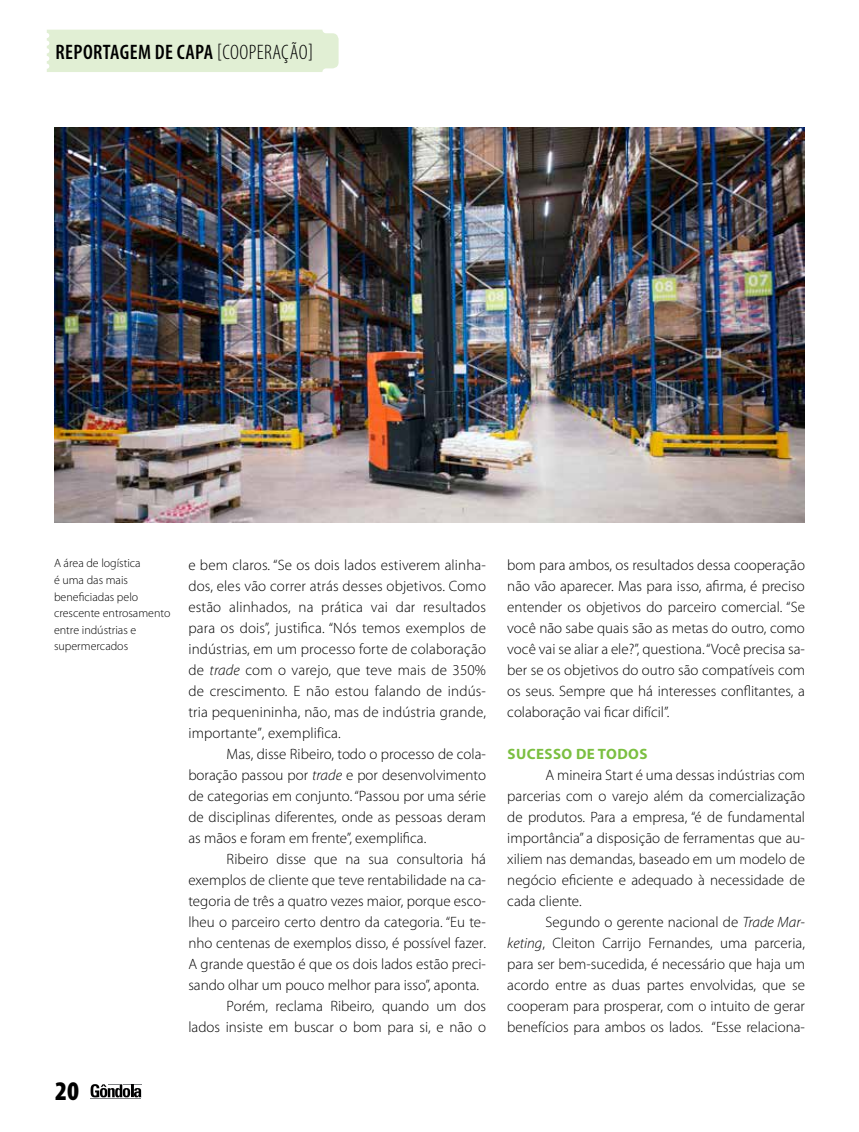
<style>
.page{position:relative;width:859px;height:1132px;background:#fff}
.page>*{position:absolute;margin:0;border:0;box-sizing:border-box;transform-origin:0 0}
.t1{font:900 condensed 27px "Myriad Pro";color:#000}
.t2{font:600 condensed 21px "Myriad Pro";letter-spacing:.02em;color:#000}
.t3{font:300 15px/21px "Myriad Pro";color:#000;text-align:justify}
.t4{font:700 15px "Myriad Pro";letter-spacing:.03em;color:#7bbf41}
.t5{font:300 12px/16.5px "Myriad Pro";color:#000}
.s1{font-weight:300}
.s2{font-style:italic}
</style>
<div class="page">
<svg style="left:91px;top:1084px;width:50px;height:13px"></svg>
<hr style="left:91px;top:1097px;width:50px;height:1px;background:#808285">
<div style="left:47px;top:30px;width:292px;height:42px;background:#e1efd4"></div>
<img style="left:54px;top:128px;width:751px;height:394px">
<h2 class="t2" style="left:55px;top:39px;width:259px">REPORTAGEM DE CAPA <span class="s1">[COOPERAÇÃO]</span></h2>
<p class="t5" style="left:54px;top:555px;width:118px">A área de logística<br>é uma das mais beneficiadas pelo crescente entrosamento entre indústrias e supermercados</p>
<p class="t3" style="left:188px;top:554px;width:299px">e bem claros. “Se os dois lados estiverem alinha&shy;dos, eles vão correr atrás desses objetivos. Como estão alinhados, na prática vai dar resultados para os dois”, justifica. “Nós temos exemplos de indústrias, em um processo forte de colaboração de <span class="s2">trade</span> com o varejo, que teve mais de 350% de crescimento. E não estou falando de indús&shy;tria pequenininha, não, mas de indústria grande, importante”, exemplifica.</p>
<p class="t3" style="left:188px;top:743px;width:299px;text-indent:38px">Mas, disse Ribeiro, todo o processo de cola&shy;boração passou por <span class="s2">trade</span> e por desenvolvimento de categorias em conjunto. “Passou por uma série de disciplinas diferentes, onde as pessoas deram as mãos e foram em frente”, exemplifica.</p>
<p class="t3" style="left:227px;top:848px;width:261px">Ribeiro disse que na sua consultoria há</p>
<p class="t3" style="left:188px;top:869px;width:299px">exemplos de cliente que teve rentabilidade na ca-</p>
<p class="t3" style="left:188px;top:890px;width:299px">tegoria de três a quatro vezes maior, porque esco-</p>
<p class="t3" style="left:188px;top:911px;width:299px">lheu o parceiro certo dentro da categoria. “Eu te-</p>
<p class="t3" style="left:188px;top:932px;width:299px">nho centenas de exemplos disso, é possível fazer.</p>
<p class="t3" style="left:188px;top:953px;width:299px">A grande questão é que os dois lados estão preci-</p>
<p class="t3" style="left:188px;top:974px;width:292px">sando olhar um pouco melhor para isso”, aponta.</p>
<p class="t3" style="left:227px;top:995px;width:261px">Porém, reclama Ribeiro, quando um dos</p>
<p class="t3" style="left:188px;top:1016px;width:299px">lados insiste em buscar o bom para si, e não o</p>
<h1 class="t1" style="left:55px;top:1073px;width:25px">20</h1>
<p class="t3" style="left:507px;top:554px;width:299px">bom para ambos, os resultados dessa cooperação não vão aparecer. Mas para isso, afirma, é preciso entender os objetivos do parceiro comercial. “Se você não sabe quais são as metas do outro, como você vai se aliar a ele?”, questiona. “Você precisa sa&shy;ber se os objetivos do outro são compatíveis com os seus. Sempre que há interesses conflitantes, a colaboração vai ficar difícil”.</p>
<p class="t4" style="left:507px;top:743px;width:142px">SUCESSO DE TODOS</p>
<p class="t3" style="left:507px;top:764px;width:299px;text-indent:38px">A mineira Start é uma dessas indústrias com parcerias com o varejo além da comercialização de produtos. Para a empresa, “é de fundamental importância” a disposição de ferramentas que au&shy;xiliem nas demandas, baseado em um modelo de negócio eficiente e adequado à necessidade de cada cliente.</p>
<p class="t3" style="left:507px;top:911px;width:299px;text-indent:38px">Segundo o gerente nacional de <span class="s2">Trade Mar&shy;keting</span>, Cleiton Carrijo Fernandes, uma parceria, para ser bem-sucedida, é necessário que haja um acordo entre as duas partes envolvidas, que se cooperam para prosperar, com o intuito de gerar benefícios para ambos os lados. “Esse relaciona-</p>
</div>
